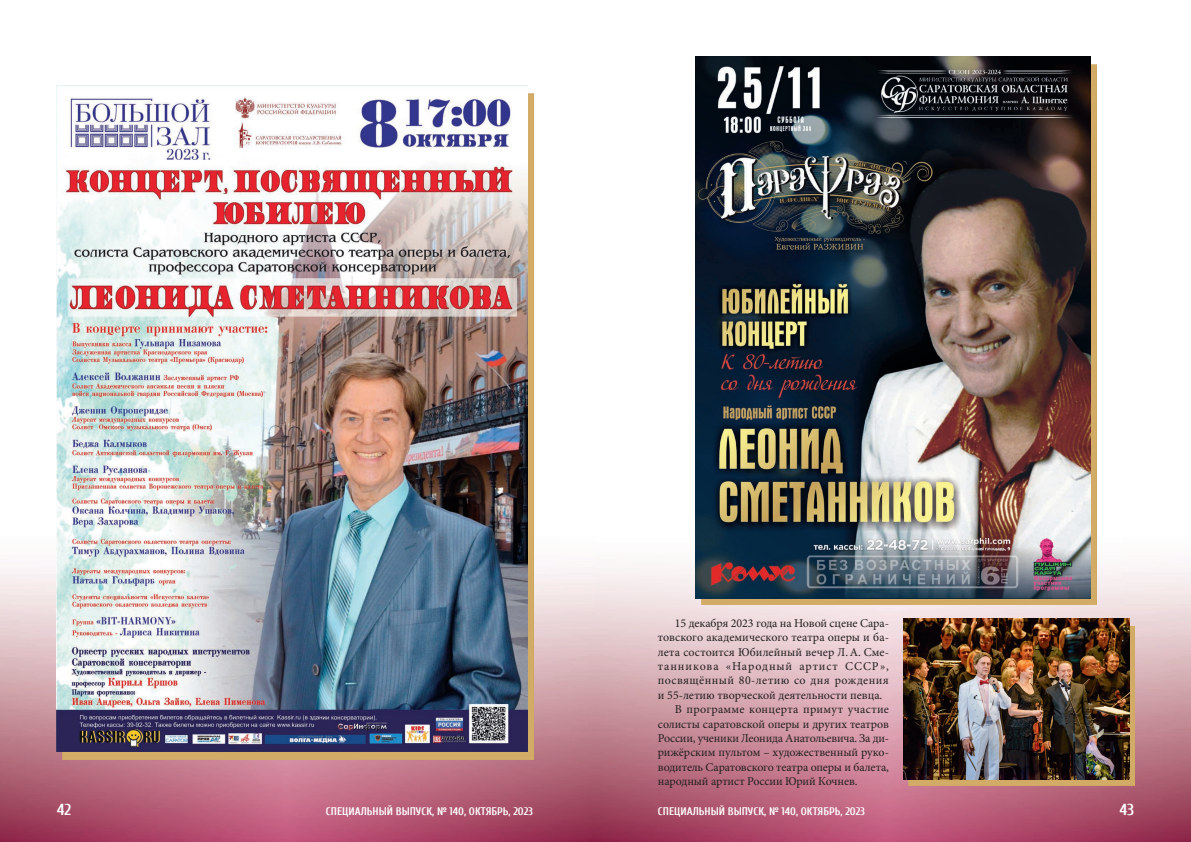
<style>
.page{position:relative;width:1191px;height:842px;background:#fff}
.page>*{position:absolute;margin:0;border:0;box-sizing:border-box;transform-origin:0 0}
.t1{font:700 16px "Cuprum";color:#fff}
.t2{font:12px "Minion Pro";color:#231f20}
.t3{font:12px "Minion Pro";letter-spacing:-.02em;color:#231f20}
.t4{font:12px "Minion Pro";letter-spacing:.035em;color:#231f20}
.t5{font:12px "Minion Pro";letter-spacing:.025em;color:#231f20}
.t6{font:12px "Minion Pro";letter-spacing:.075em;color:#231f20}
.t7{font:700 11px "Cuprum";color:#fff}
</style>
<div class="page">
<img style="left:0;top:736px;width:560px;height:106px">
<img style="left:560px;top:566px;width:35px;height:276px">
<img style="left:0;top:535px;width:57px;height:201px">
<img style="left:533px;top:522px;width:28px;height:214px">
<img style="left:595px;top:629px;width:280px;height:213px">
<img style="left:875px;top:771px;width:316px;height:71px">
<img style="left:1121px;top:567px;width:70px;height:204px">
<img style="left:595px;top:522px;width:140px;height:107px">
<div style="left:910px;top:593px;width:211px;height:25px;background:#f2e2e5"></div>
<img style="left:1096px;top:522px;width:25px;height:71px">
<img style="left:62px;top:93px;width:471px;height:666px">
<img style="left:57px;top:85px;width:470px;height:666px">
<img style="left:908px;top:626px;width:226px;height:160px">
<img style="left:903px;top:618px;width:226px;height:162px">
<img style="left:701px;top:65px;width:395px;height:539px">
<img style="left:696px;top:57px;width:394px;height:541px">
<p class="t2" style="left:675px;top:615px;width:216px">15 декабря 2023 года на Новой сцене Сара-</p>
<p class="t2" style="left:658px;top:629px;width:233px">товского академического театра оперы и ба-</p>
<p class="t2" style="left:658px;top:644px;width:233px">лета состоится Юбилейный вечер Л. А. Сме-</p>
<p class="t6" style="left:658px;top:658px;width:233px">танникова «Народный артист СССР»,</p>
<p class="t4" style="left:658px;top:673px;width:232px">посвящённый 80-летию со дня рождения</p>
<p class="t2" style="left:658px;top:687px;width:226px">и 55-летию творческой деятельности певца.</p>
<p class="t5" style="left:675px;top:701px;width:216px">В программе концерта примут участие</p>
<p class="t2" style="left:658px;top:716px;width:233px">солисты саратовской оперы и других театров</p>
<p class="t3" style="left:658px;top:730px;width:233px">России, ученики Леонида Анатольевича. За ди-</p>
<p class="t2" style="left:658px;top:745px;width:232px">рижёрским пультом – художественный руко-</p>
<p class="t2" style="left:658px;top:759px;width:233px">водитель Саратовского театра оперы и балета,</p>
<p class="t2" style="left:658px;top:773px;width:201px">народный артист России Юрий Кочнев.</p>
<h1 class="t1" style="left:57px;top:801px;width:16px">42</h1>
<p class="t7" style="left:326px;top:805px;width:209px">СПЕЦИАЛЬНЫЙ ВЫПУСК, № 140, ОКТЯБРЬ, 2023</p>
<p class="t7" style="left:658px;top:805px;width:209px">СПЕЦИАЛЬНЫЙ ВЫПУСК, № 140, ОКТЯБРЬ, 2023</p>
<h1 class="t1" style="left:1119px;top:801px;width:16px">43</h1>
</div>
